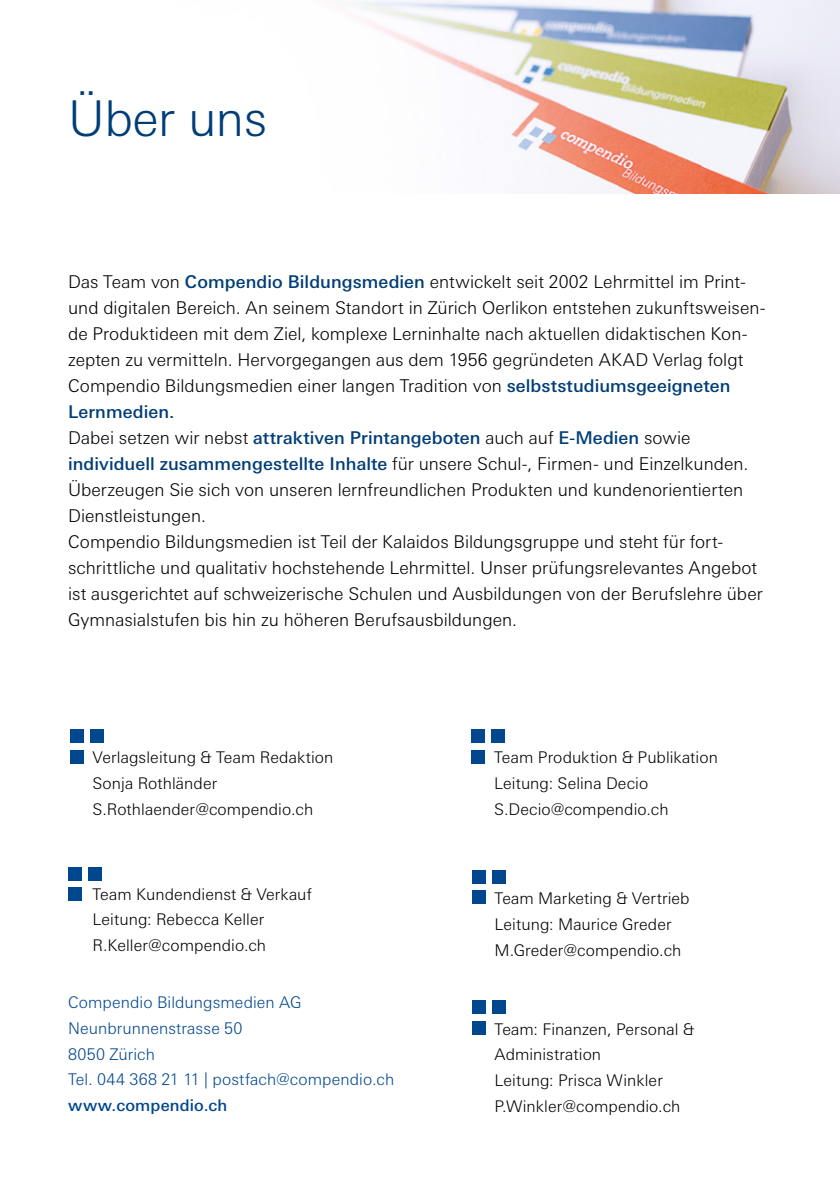
<style>
.page{position:relative;width:840px;height:1191px;background:#fff}
.page>*{position:absolute;margin:0;border:0;box-sizing:border-box;transform-origin:0 0}
.t1{font:300 49.4px "LT Univers Basic";letter-spacing:-.01em;color:#003d77}
.t2{font:300 17.6px/26px "LT Univers Basic";color:#000}
.t3{font:300 16px/25.8px "LT Univers Basic";letter-spacing:.005em;color:#000}
.t4{font:300 16px/25.8px "LT Univers Basic";letter-spacing:.005em;color:#00478e}
.t5{font:500 16px "LT Univers Basic";letter-spacing:.01em;color:#00478e}
.s1{font-weight:500;color:#003d77}
</style>
<div class="page">
<img style="left:355px;top:0;width:484px;height:193px">
<div style="left:70px;top:729px;width:13px;height:14px;background:#00478e"></div>
<div style="left:70px;top:750px;width:13px;height:13px;background:#00478e"></div>
<div style="left:90px;top:729px;width:13px;height:14px;background:#00478e"></div>
<div style="left:471px;top:729px;width:13px;height:14px;background:#00478e"></div>
<div style="left:471px;top:750px;width:13px;height:13px;background:#00478e"></div>
<div style="left:491px;top:729px;width:13px;height:14px;background:#00478e"></div>
<div style="left:472px;top:870px;width:13px;height:13px;background:#00478e"></div>
<div style="left:472px;top:890px;width:13px;height:14px;background:#00478e"></div>
<div style="left:492px;top:870px;width:13px;height:13px;background:#00478e"></div>
<div style="left:472px;top:1000px;width:13px;height:13px;background:#00478e"></div>
<div style="left:472px;top:1021px;width:13px;height:13px;background:#00478e"></div>
<div style="left:492px;top:1000px;width:13px;height:13px;background:#00478e"></div>
<div style="left:69px;top:867px;width:13px;height:13px;background:#00478e"></div>
<div style="left:69px;top:887px;width:13px;height:14px;background:#00478e"></div>
<div style="left:89px;top:867px;width:13px;height:13px;background:#00478e"></div>
<h1 class="t1" style="left:68px;top:90px;width:201px">Über uns</h1>
<p class="t2" style="left:68px;top:268px;width:698px">Das Team von <span class="s1">Compendio Bildungsmedien</span> entwickelt seit 2002 Lehrmittel im Print&shy;und digitalen Bereich. An seinem Standort in Zürich Oerlikon entstehen zukunftsweisen&shy;de Produktideen mit dem Ziel, komplexe Lerninhalte nach aktuellen didaktischen Kon&shy;zepten zu vermitteln. Hervorgegangen aus dem 1956 gegründeten AKAD Verlag folgt Compendio Bildungsmedien einer langen Tradition von <span class="s1">selbststudiumsgeeigneten Lernmedien.<br></span>Dabei setzen wir nebst <span class="s1">attraktiven Printangeboten</span> auch auf <span class="s1">E-Medien</span> sowie <span class="s1">individuell zusammengestellte Inhalte</span> für unsere Schul-, Firmen- und Einzelkunden.<br>Überzeugen Sie sich von unseren lernfreundlichen Produkten und kundenorientierten Dienstleistungen.<br>Compendio Bildungsmedien ist Teil der Kalaidos Bildungsgruppe und steht für fort&shy;schrittliche und qualitativ hochstehende Lehrmittel. Unser prüfungsrelevantes Angebot ist ausgerichtet auf schweizerische Schulen und Ausbildungen von der Berufslehre über Gymnasialstufen bis hin zu höheren Berufsausbildungen.</p>
<p class="t3" style="left:92px;top:744px;width:242px">Verlagsleitung &amp; Team Redaktion<br>Sonja Rothländer<br>S.Rothlaender@compendio.ch</p>
<p class="t3" style="left:494px;top:744px;width:225px">Team Produktion &amp; Publikation<br>Leitung: Selina Decio<br>S.Decio@compendio.ch</p>
<p class="t3" style="left:92px;top:881px;width:221px">Team Kundendienst &amp; Verkauf<br>Leitung: Rebecca Keller<br>R.Keller@compendio.ch</p>
<p class="t3" style="left:494px;top:885px;width:196px">Team Marketing &amp; Vertrieb<br>Leitung: Maurice Greder<br>M.Greder@compendio.ch</p>
<p class="t4" style="left:68px;top:989px;width:327px">Compendio Bildungsmedien AG<br>Neunbrunnenstrasse 50<br>8050 Zürich<br>Tel. 044 368 21 11 | postfach@compendio.ch</p>
<p class="t5" style="left:68px;top:1096px;width:161px">www.compendio.ch</p>
<p class="t3" style="left:494px;top:1016px;width:201px">Team: Finanzen, Personal &amp;<br>Administration<br>Leitung: Prisca Winkler<br>P.Winkler@compendio.ch</p>
</div>
